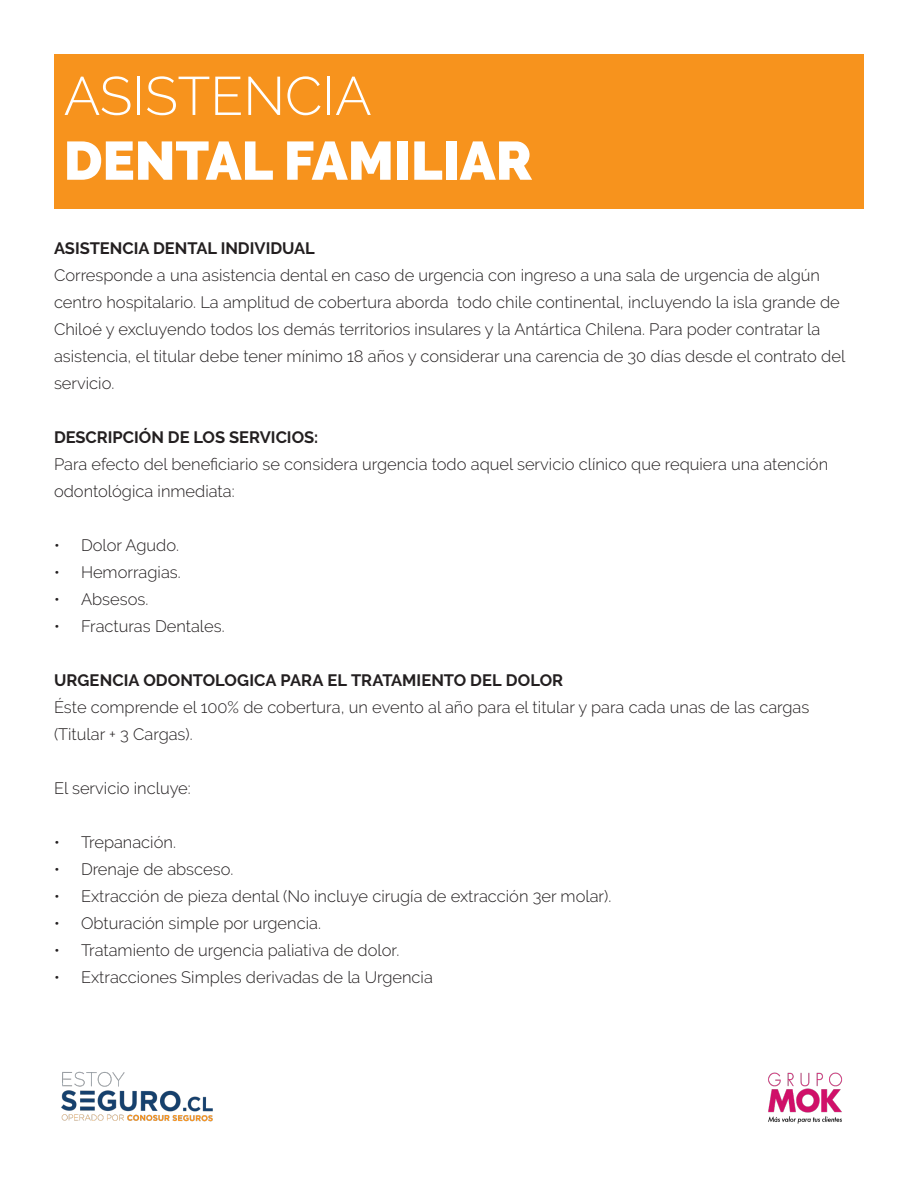
<style>
.page{position:relative;width:918px;height:1188px;background:#fff}
.page>*{position:absolute;margin:0;border:0;box-sizing:border-box;transform-origin:0 0}
.t1{font:900 54px "Raleway";color:#fff}
.t2{font:300 54px "Raleway";color:#fff}
.t3{font:300 16.5px/27px "Raleway";color:#231f20}
.t4{font:700 16.5px "Raleway";color:#231f20}
</style>
<div class="page">
<div style="left:54px;top:54px;width:810px;height:154px;background:#f7931d"></div>
<img style="left:61px;top:1071px;width:152px;height:51px">
<img style="left:768px;top:1072px;width:75px;height:52px">
<p class="t2" style="left:64px;top:64px;width:309px">ASISTENCIA</p>
<p class="t1" style="left:64px;top:129px;width:470px">DENTAL FAMILIAR</p>
<p class="t4" style="left:54px;top:239px;width:262px">ASISTENCIA DENTAL INDIVIDUAL</p>
<p class="t3" style="left:54px;top:262px;width:793px">Corresponde a una asistencia dental en caso de urgencia con ingreso a una sala de urgencia de algún centro hospitalario. La amplitud de cobertura aborda todo chile continental, incluyendo la isla grande de Chiloé y excluyendo todos los demás territorios insulares y la Antártica Chilena. Para poder contratar la asistencia, el titular debe tener mínimo 18 años y considerar una carencia de 30 días desde el contrato del servicio.</p>
<p class="t4" style="left:54px;top:428px;width:266px">DESCRIPCIÓN DE LOS SERVICIOS:</p>
<p class="t3" style="left:54px;top:451px;width:776px">Para efecto del beneficiario se considera urgencia todo aquel servicio clínico que requiera una atención odontológica inmediata:</p>
<p class="t3" style="left:54px;top:532px;width:127px">• Dolor Agudo.</p>
<p class="t3" style="left:54px;top:559px;width:128px">• Hemorragias.</p>
<p class="t3" style="left:54px;top:586px;width:96px">• Absesos.</p>
<p class="t3" style="left:54px;top:613px;width:172px">• Fracturas Dentales.</p>
<p class="t4" style="left:54px;top:671px;width:511px">URGENCIA ODONTOLOGICA PARA EL TRATAMIENTO DEL DOLOR</p>
<p class="t3" style="left:54px;top:694px;width:757px">Éste comprende el 100% de cobertura, un evento al año para el titular y para cada unas de las cargas (Titular + 3 Cargas).</p>
<p class="t3" style="left:54px;top:775px;width:138px">El servicio incluye:</p>
<p class="t3" style="left:54px;top:829px;width:123px">• Trepanación.</p>
<p class="t3" style="left:54px;top:856px;width:181px">• Drenaje de absceso.</p>
<p class="t3" style="left:54px;top:883px;width:559px">• Extracción de pieza dental (No incluye cirugía de extracción 3er molar).</p>
<p class="t3" style="left:54px;top:910px;width:268px">• Obturación simple por urgencia.</p>
<p class="t3" style="left:54px;top:937px;width:347px">• Tratamiento de urgencia paliativa de dolor.</p>
<p class="t3" style="left:54px;top:964px;width:380px">• Extracciones Simples derivadas de la Urgencia</p>
</div>
